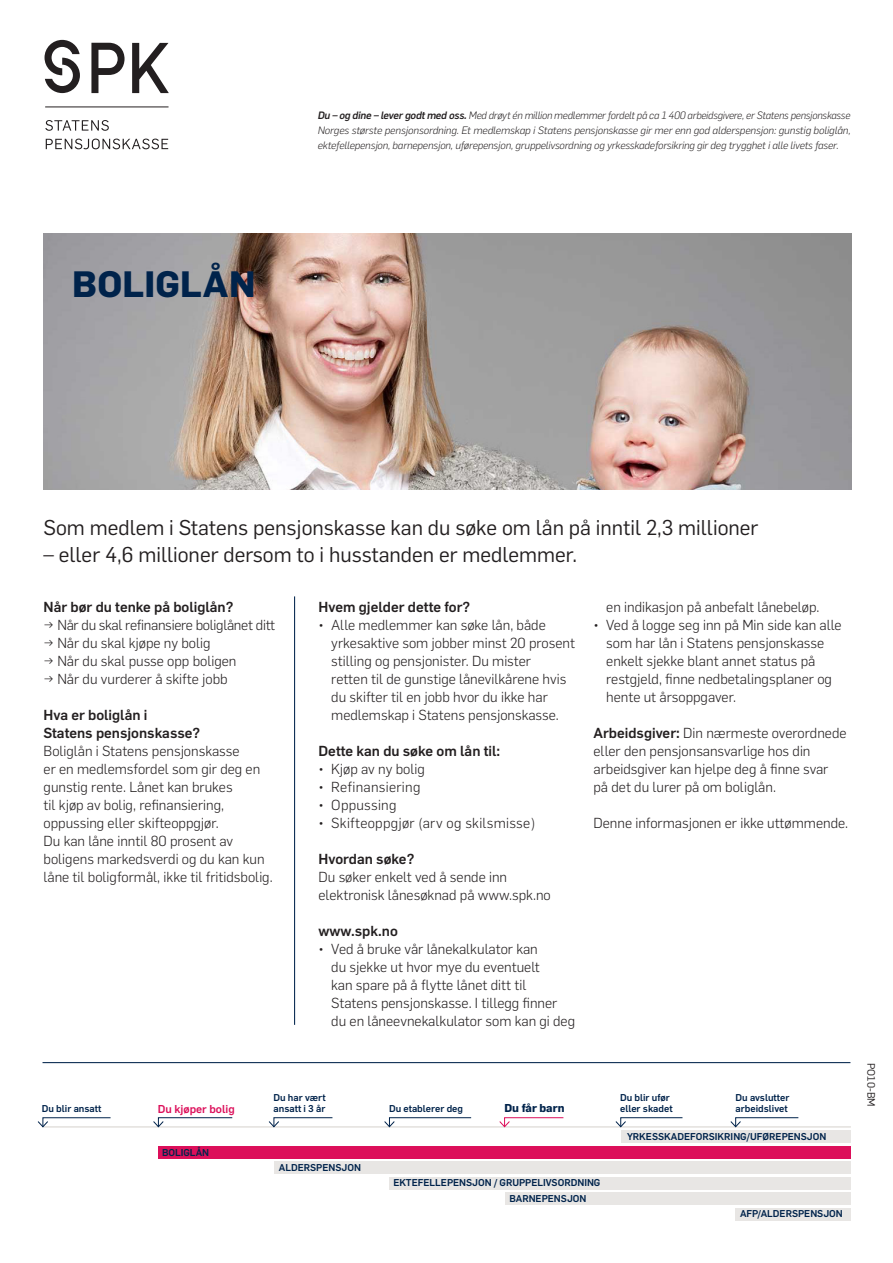
<style>
.page{position:relative;width:893px;height:1263px;background:#fff}
.page>*{position:absolute;margin:0;border:0;box-sizing:border-box;transform-origin:0 0}
.SPK_Tittel{font:700 36px "Flama";letter-spacing:.01em;color:#00234b}
.SPK_ingress{font:21px "Flama";color:#231f20}
.SPK_brødtekst{font:300 14.25px/18px "Flama";color:#231f20}
.Mellomtittel2{font:500 14.25px "Flama";color:#231f20}
.SPK_brødtekst-2{font:300 14.25px "Flama";letter-spacing:.02em;color:#231f20}
.SPK_brødtekst-3{font:300 14.25px "Flama";letter-spacing:-.02em;color:#231f20}
.SPK_brødtekst-4{font:500 14.25px "Flama";color:#231f20}
.SPK_brødtekst-5{font:500 11.25px "Flama";color:#dc0f5a}
.SPK_brødtekst-6{font:700 11.25px "Flama";color:#00234b}
.INTRO_TEKST_TOPP{font:italic 300 10.5px/15px "Flama";letter-spacing:-.01em;color:#231f20;text-align:justify}
.t1{font:10.5px "Flama";color:#231f20}
.SPK_brødtekst-7{font:500 9.75px/11.2px "Flama";color:#00234b}
.s1{font-weight:500}
</style>
<div class="page">
<img style="left:44px;top:234px;width:808px;height:255px">
<hr style="left:43px;top:1126px;width:808px;height:1px;background:#d6d1cc">
<svg style="left:37px;top:1117px;width:74px;height:11px"></svg>
<svg style="left:152px;top:1117px;width:81px;height:11px"></svg>
<svg style="left:268px;top:1117px;width:65px;height:11px"></svg>
<svg style="left:384px;top:1117px;width:88px;height:11px"></svg>
<svg style="left:499px;top:1117px;width:65px;height:11px"></svg>
<svg style="left:615px;top:1117px;width:68px;height:11px"></svg>
<svg style="left:730px;top:1117px;width:69px;height:11px"></svg>
<div style="left:274px;top:1161px;width:576px;height:13px;background:#e8e6e4"></div>
<div style="left:158px;top:1146px;width:692px;height:12px;background:#dc0f5a"></div>
<div style="left:735px;top:1207px;width:115px;height:13px;background:#e8e6e4"></div>
<div style="left:389px;top:1177px;width:461px;height:12px;background:#e8e6e4"></div>
<div style="left:505px;top:1192px;width:345px;height:13px;background:#e8e6e4"></div>
<div style="left:621px;top:1130px;width:229px;height:13px;background:#e8e6e4"></div>
<hr style="left:43px;top:1062px;width:807px;height:1px;background:#00234b">
<svg style="left:132px;top:43px;width:37px;height:50px"></svg>
<svg style="left:91px;top:43px;width:34px;height:50px"></svg>
<svg style="left:45px;top:40px;width:35px;height:53px"></svg>
<svg style="left:45px;top:120px;width:64px;height:11px"></svg>
<svg style="left:46px;top:139px;width:122px;height:10px"></svg>
<hr style="left:45px;top:107px;width:124px;height:1px;background:#231f20">
<hr style="left:294px;top:596px;width:1px;height:429px;background:#00234b">
<p class="SPK_Tittel" style="left:72px;top:257px;width:185px">BOLIGLÅN</p>
<p class="INTRO_TEKST_TOPP" style="left:318px;top:107px;width:534px"><span class="s1">Du – og dine – lever godt med oss.</span> Med drøyt én million medlemmer fordelt på ca 1 400 arbeidsgivere, er Statens pensjonskasse Norges største pensjonsordning. Et medlemskap i Statens pensjonskasse gir mer enn god alderspensjon: gunstig boliglån, ektefellepensjon, barnepensjon, uførepensjon, gruppelivsordning og yrkesskadeforsikring gir deg trygghet i alle livets faser.</p>
<p class="SPK_ingress" style="left:44px;top:512px;width:716px">Som medlem i Statens pensjonskasse kan du søke om lån på inntil 2,3 millioner</p>
<p class="SPK_ingress" style="left:44px;top:539px;width:535px">– eller 4,6 millioner dersom to i husstanden er medlemmer.</p>
<p class="Mellomtittel2" style="left:44px;top:596px;width:191px">Når bør du tenke på boliglån?</p>
<p class="SPK_brødtekst-3" style="left:44px;top:614px;width:233px">→ Når du skal refinansiere boliglånet ditt</p>
<p class="SPK_brødtekst" style="left:44px;top:633px;width:168px">→ Når du skal kjøpe ny bolig</p>
<p class="SPK_brødtekst" style="left:44px;top:651px;width:194px">→ Når du skal pusse opp boligen</p>
<p class="SPK_brødtekst" style="left:44px;top:669px;width:186px">→ Når du vurderer å skifte jobb</p>
<p class="Mellomtittel2" style="left:44px;top:704px;width:105px">Hva er boliglån i</p>
<p class="Mellomtittel2" style="left:44px;top:722px;width:158px">Statens pensjonskasse?</p>
<p class="SPK_brødtekst" style="left:44px;top:741px;width:197px">Boliglån i Statens pensjonskasse</p>
<p class="SPK_brødtekst" style="left:44px;top:759px;width:218px">er en medlemsfordel som gir deg en gunstig rente. Lånet kan brukes</p>
<p class="SPK_brødtekst" style="left:44px;top:795px;width:182px">til kjøp av bolig, refinansiering, oppussing eller skifteoppgjør.</p>
<p class="SPK_brødtekst" style="left:44px;top:831px;width:231px">Du kan låne inntil 80 prosent av boligens markedsverdi og du kan kun låne til boligformål, ikke til fritidsbolig.</p>
<p class="SPK_brødtekst" style="left:606px;top:597px;width:215px">en indikasjon på anbefalt lånebeløp.</p>
<p class="SPK_brødtekst" style="left:606px;top:615px;width:237px;text-indent:-13px">• Ved å logge seg inn på Min side kan alle som har lån i Statens pensjonskasse enkelt sjekke blant annet status på restgjeld, finne nedbetalingsplaner og hente ut årsoppgaver.</p>
<p class="SPK_brødtekst" style="left:593px;top:723px;width:255px"><span class="s1">Arbeidsgiver:</span> Din nærmeste overordnede</p>
<p class="SPK_brødtekst" style="left:593px;top:741px;width:218px">eller den pensjonsansvarlige hos din</p>
<p class="SPK_brødtekst" style="left:593px;top:759px;width:236px">arbeidsgiver kan hjelpe deg å finne svar</p>
<p class="SPK_brødtekst" style="left:593px;top:777px;width:184px">på det du lurer på om boliglån.</p>
<p class="SPK_brødtekst" style="left:593px;top:813px;width:256px">Denne informasjonen er ikke uttømmende.</p>
<p class="Mellomtittel2" style="left:319px;top:596px;width:153px">Hvem gjelder dette for?</p>
<p class="SPK_brødtekst" style="left:331px;top:615px;width:245px;text-indent:-13px">• Alle medlemmer kan søke lån, både yrkesaktive som jobber minst 20 prosent stilling og pensjonister. Du mister<br>retten til de gunstige lånevilkårene hvis du skifter til en jobb hvor du ikke har medlemskap i Statens pensjonskasse.</p>
<p class="Mellomtittel2" style="left:319px;top:740px;width:183px">Dette kan du søke om lån til:</p>
<p class="SPK_brødtekst" style="left:319px;top:759px;width:108px">• Kjøp av ny bolig</p>
<p class="SPK_brødtekst-2" style="left:319px;top:776px;width:103px">• Refinansiering</p>
<p class="SPK_brødtekst-2" style="left:319px;top:794px;width:80px">• Oppussing</p>
<p class="SPK_brødtekst-2" style="left:319px;top:812px;width:218px">• Skifteoppgjør (arv og skilsmisse)</p>
<p class="Mellomtittel2" style="left:319px;top:848px;width:97px">Hvordan søke?</p>
<p class="SPK_brødtekst" style="left:319px;top:867px;width:234px">Du søker enkelt ved å sende inn elektronisk lånesøknad på www.spk.no</p>
<p class="SPK_brødtekst-4" style="left:319px;top:920px;width:81px">www.spk.no</p>
<p class="SPK_brødtekst" style="left:331px;top:939px;width:245px;text-indent:-13px">• Ved å bruke vår lånekalkulator kan<br>du sjekke ut hvor mye du eventuelt<br>kan spare på å flytte lånet ditt til Statens pensjonskasse. I tillegg finner du en låneevnekalkulator som kan gi deg</p>
<p class="SPK_brødtekst-7" style="left:42px;top:1102px;width:61px">Du blir ansatt</p>
<p class="SPK_brødtekst-5" style="left:158px;top:1101px;width:79px">Du kjøper bolig</p>
<p class="SPK_brødtekst-7" style="left:274px;top:1091px;width:54px">Du har vært ansatt i 3 år</p>
<p class="SPK_brødtekst-7" style="left:389px;top:1102px;width:75px">Du etablerer deg</p>
<p class="SPK_brødtekst-7" style="left:162px;top:1146px;width:49px">BOLIGLÅN</p>
<p class="SPK_brødtekst-7" style="left:279px;top:1161px;width:84px">ALDERSPENSJON</p>
<p class="SPK_brødtekst-7" style="left:620px;top:1091px;width:51px">Du blir ufør</p>
<p class="SPK_brødtekst-6" style="left:504px;top:1100px;width:61px">Du får barn</p>
<p class="SPK_brødtekst-7" style="left:620px;top:1102px;width:54px">eller skadet</p>
<p class="SPK_brødtekst-7" style="left:736px;top:1091px;width:55px">Du avslutter arbeidslivet</p>
<p class="SPK_brødtekst-7" style="left:627px;top:1130px;width:201px">YRKESSKADEFORSIKRING/UFØREPENSJON</p>
<p class="SPK_brødtekst-7" style="left:393px;top:1177px;width:209px">EKTEFELLEPENSJON / GRUPPELIVSORDNING</p>
<p class="SPK_brødtekst-7" style="left:509px;top:1192px;width:79px">BARNEPENSJON</p>
<p class="SPK_brødtekst-7" style="left:740px;top:1207px;width:104px">AFP/ALDERSPENSJON</p>
<p class="t1" style="left:879px;top:1063px;width:45px;rotate:90deg">PO10-BM</p>
</div>
